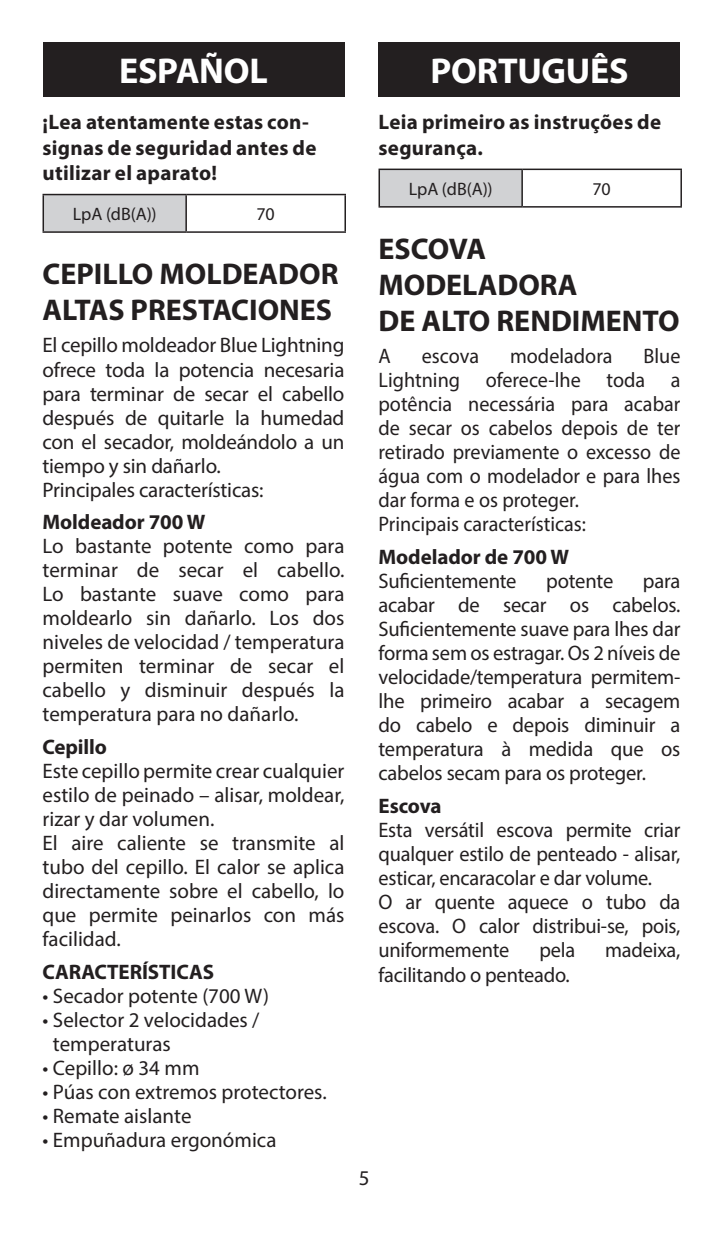
<style>
.page{position:relative;width:723px;height:1234px;background:#fff}
.page>*{position:absolute;margin:0;border:0;box-sizing:border-box;transform-origin:0 0}
.t1{font:700 36px "Myriad Pro";letter-spacing:-.005em;color:#fff}
.t2{font:700 30px/36px "Myriad Pro";color:#231f20}
.t3{font:21px/24px "Myriad Pro";letter-spacing:-.005em;color:#231f20}
.t4{font:21px/24px "Myriad Pro";letter-spacing:-.005em;color:#231f20;scale:.96 1}
.t5{font:700 21px/25.2px "Myriad Pro";letter-spacing:.01em;color:#231f20}
.t6{font:18px "Myriad Pro";color:#231f20}
</style>
<div class="page">
<div style="left:43px;top:194px;width:143px;height:38px;background:#d1d2d4"></div>
<hr style="left:43px;top:194px;width:143px;height:1px;background:#231f20">
<hr style="left:43px;top:195px;width:1px;height:36px;background:#231f20">
<hr style="left:186px;top:194px;width:160px;height:1px;background:#231f20">
<hr style="left:185px;top:195px;width:2px;height:36px;background:#231f20">
<hr style="left:344px;top:195px;width:2px;height:36px;background:#231f20">
<hr style="left:43px;top:231px;width:143px;height:2px;background:#231f20">
<hr style="left:186px;top:231px;width:160px;height:2px;background:#231f20">
<div style="left:43px;top:43px;width:301px;height:54px;background:#231f20"></div>
<div style="left:379px;top:169px;width:143px;height:38px;background:#d1d2d4"></div>
<hr style="left:378px;top:168px;width:144px;height:2px;background:#231f20">
<hr style="left:378px;top:170px;width:2px;height:36px;background:#231f20">
<hr style="left:522px;top:168px;width:160px;height:2px;background:#231f20">
<hr style="left:521px;top:170px;width:2px;height:36px;background:#231f20">
<hr style="left:680px;top:170px;width:2px;height:36px;background:#231f20">
<hr style="left:378px;top:206px;width:144px;height:1px;background:#231f20">
<hr style="left:522px;top:206px;width:160px;height:1px;background:#231f20">
<div style="left:378px;top:43px;width:302px;height:54px;background:#231f20"></div>
<h1 class="t1" style="left:119px;top:47px;width:150px">ESPAÑOL</h1>
<p class="t5" style="left:43px;top:109px;width:275px">¡Lea atentamente estas con&shy;signas de seguridad antes de utilizar el aparato!</p>
<p class="t6" style="left:73px;top:203px;width:86px">LpA (dB(A))</p>
<p class="t6" style="left:257px;top:203px;width:20px">70</p>
<h2 class="t2" style="left:43px;top:255px;width:297px">CEPILLO MOLDEADOR<br>ALTAS PRESTACIONES</h2>
<p class="t3" style="left:43px;top:333px;width:303px">El cepillo moldeador Blue Lightning ofrece toda la potencia necesaria para terminar de secar el cabello después de quitarle la humedad con el secador, moldeándolo a un tiempo y sin dañarlo.<br>Principales características:</p>
<p class="t5" style="left:43px;top:508px;width:164px">Moldeador 700 W</p>
<p class="t3" style="left:43px;top:533px;width:303px;text-align:justify">Lo bastante potente como para terminar de secar el cabello.<br>Lo bastante suave como para moldearlo sin dañarlo. Los dos niveles de velocidad / temperatura permiten terminar de secar el cabello y disminuir después la temperatura para no dañarlo.</p>
<p class="t5" style="left:43px;top:733px;width:66px">Cepillo</p>
<p class="t3" style="left:43px;top:758px;width:303px">Este cepillo permite crear cualquier estilo de peinado – alisar, moldear, rizar y dar volumen.<br>El aire caliente se transmite al tubo del cepillo. El calor se aplica directamente sobre el cabello, lo que permite peinarlos con más facilidad.</p>
<p class="t5" style="left:43px;top:957px;width:173px">CARACTERÍSTICAS</p>
<p class="t3" style="left:43px;top:982px;width:228px">• Secador potente (700 W)</p>
<p class="t3" style="left:53px;top:1006px;width:208px;text-indent:-10px">• Selector 2 velocidades / temperaturas</p>
<p class="t3" style="left:43px;top:1054px;width:158px">• Cepillo: ø 34 mm</p>
<p class="t3" style="left:43px;top:1078px;width:286px">• Púas con extremos protectores.</p>
<p class="t3" style="left:43px;top:1102px;width:150px">• Remate aislante</p>
<p class="t3" style="left:43px;top:1126px;width:235px">• Empuñadura ergonómica</p>
<h1 class="t1" style="left:430px;top:47px;width:200px">PORTUGUÊS</h1>
<p class="t5" style="left:378px;top:109px;width:284px">Leia primeiro as instruções de segurança.</p>
<p class="t6" style="left:409px;top:178px;width:86px">LpA (dB(A))</p>
<p class="t6" style="left:592px;top:178px;width:20px">70</p>
<h2 class="t2" style="left:378px;top:229px;width:303px">ESCOVA<br>MODELADORA<br>DE ALTO RENDIMENTO</h2>
<p class="t4" style="left:378px;top:344px;width:14px">A</p>
<p class="t4" style="left:422px;top:344px;width:61px">escova</p>
<p class="t4" style="left:510px;top:344px;width:108px">modeladora</p>
<p class="t4" style="left:378px;top:344px;width:316px;text-indent:265px">Blue<br>Lightning oferece-lhe toda a potência necessária para acabar de secar os cabelos depois de ter retirado previamente o excesso de água com o modelador e para lhes dar forma e os proteger.<br>Principais características:</p>
<p class="t5" style="left:378px;top:543px;width:192px">Modelador de 700 W</p>
<p class="t3" style="left:378px;top:568px;width:140px">Suficientemente</p>
<p class="t3" style="left:546px;top:568px;width:69px">potente</p>
<p class="t3" style="left:378px;top:568px;width:303px;text-align:justify;text-indent:264px">para acabar de secar os cabelos.<br>Suficientemente suave para lhes dar forma sem os estragar. Os 2 níveis de velocidade/temperatura permitem&shy;lhe primeiro acabar a secagem do cabelo e depois diminuir a temperatura à medida que os cabelos secam para os proteger.</p>
<p class="t5" style="left:378px;top:792px;width:65px">Escova</p>
<p class="t3" style="left:378px;top:817px;width:303px">Esta versátil escova permite criar qualquer estilo de penteado - alisar, esticar, encaracolar e dar volume.<br>O ar quente aquece o tubo da escova. O calor distribui-se, pois, uniformemente</p>
<p class="t3" style="left:539px;top:937px;width:37px">pela</p>
<p class="t3" style="left:605px;top:937px;width:77px">madeixa,</p>
<p class="t3" style="left:378px;top:962px;width:193px">facilitando o penteado.</p>
<p class="t3" style="left:359px;top:1165px;width:12px">5</p>
</div>
